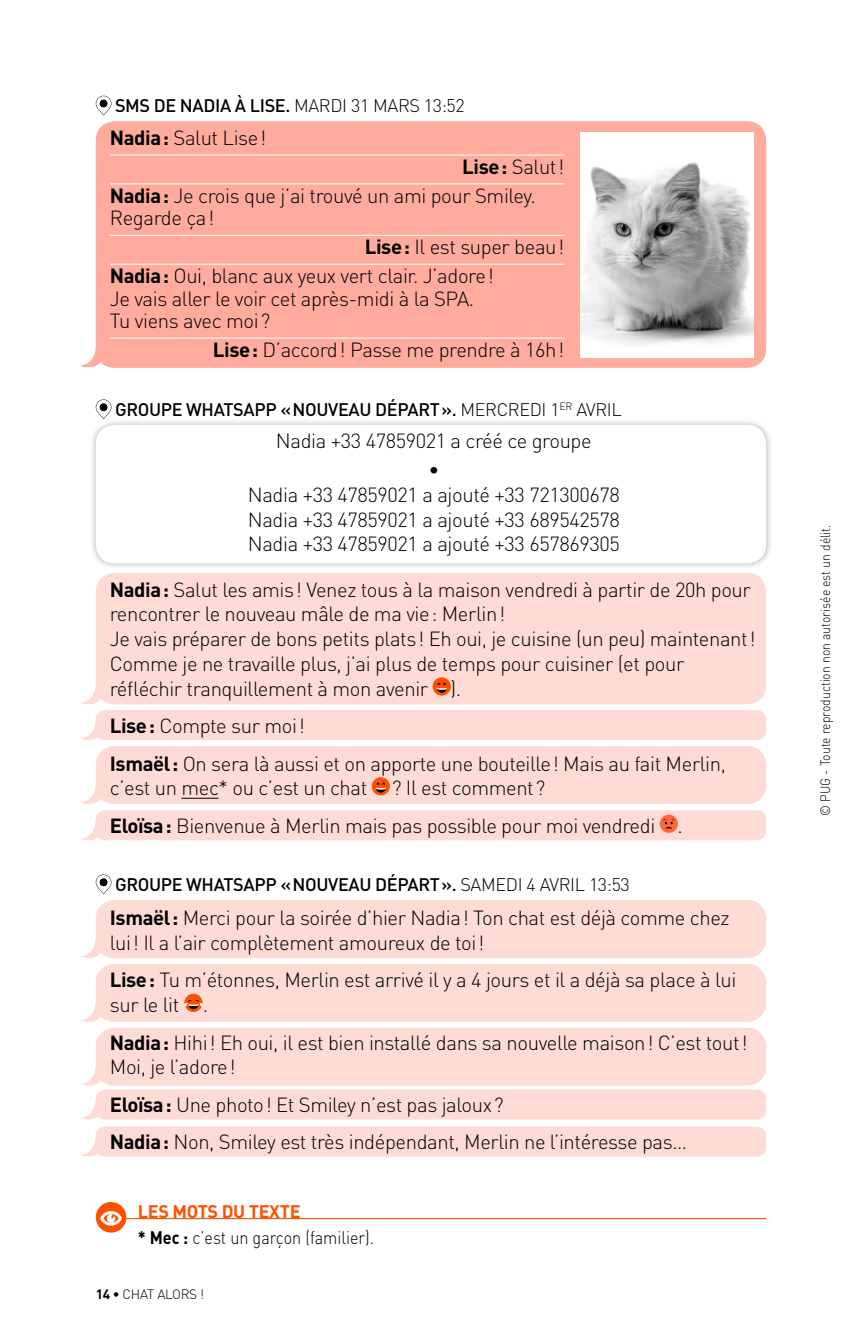
<style>
.page{position:relative;width:862px;height:1340px;background:#fff}
.page>*{position:absolute;margin:0;border:0;box-sizing:border-box;transform-origin:0 0}
.texte{font:300 20.25px/24.8px "DIN";letter-spacing:-.02em;color:#000}
.texte_sms_filets_des{font:300 20.25px/22.5px "DIN";letter-spacing:-.02em;color:#000}
.texte_sms_sans_filet{font:300 20.25px "DIN";letter-spacing:-.02em;color:#000}
.Titre_document_gras{font:500 18px "DIN";letter-spacing:-.02em;color:#000}
.Mots_du_texte{font:300 18px "DIN";color:#000;scale:.9 1}
.t1{font:700 18px "DIN";letter-spacing:-.02em;color:#ff5000}
.t2{font:300 13.5px "DIN";color:#000;scale:.9 1}
.t3{font:300 13.5px "DIN";letter-spacing:-.02em;color:#000}
.s1{font-weight:300}
.s2{font-weight:700}
.s3{font-weight:500}
</style>
<div class="page">
<div style="left:96px;top:710px;width:669px;height:30px;background:#ffdbd6;border-radius:10px"></div>
<div style="left:96px;top:810px;width:669px;height:30px;background:#ffdbd6;border-radius:10px"></div>
<div style="left:96px;top:1089px;width:669px;height:30px;background:#ffdbd6;border-radius:10px"></div>
<div style="left:96px;top:1126px;width:669px;height:30px;background:#ffdbd6;border-radius:10px"></div>
<svg style="left:80px;top:720px;width:20px;height:20px"></svg>
<svg style="left:80px;top:820px;width:20px;height:20px"></svg>
<svg style="left:80px;top:1099px;width:21px;height:21px"></svg>
<svg style="left:80px;top:1136px;width:21px;height:21px"></svg>
<div style="left:88px;top:418px;width:684px;height:152px;background:#000;opacity:.3"></div>
<div style="left:96px;top:425px;width:669px;height:138px;background:#fff;border-radius:19px"></div>
<svg style="left:96px;top:399px;width:15px;height:20px"></svg>
<svg style="left:96px;top:874px;width:15px;height:20px"></svg>
<div style="left:96px;top:573px;width:669px;height:131px;background:#ffdbd6;border-radius:19px"></div>
<div style="left:96px;top:746px;width:669px;height:58px;background:#ffdbd6;border-radius:19px"></div>
<div style="left:96px;top:900px;width:669px;height:58px;background:#ffdbd6;border-radius:19px"></div>
<div style="left:96px;top:963px;width:669px;height:58px;background:#ffdbd6;border-radius:19px"></div>
<div style="left:96px;top:1027px;width:669px;height:58px;background:#ffdbd6;border-radius:19px"></div>
<svg style="left:81px;top:684px;width:20px;height:21px"></svg>
<svg style="left:80px;top:783px;width:21px;height:21px"></svg>
<svg style="left:80px;top:937px;width:21px;height:21px"></svg>
<svg style="left:80px;top:1001px;width:21px;height:21px"></svg>
<svg style="left:80px;top:1065px;width:21px;height:21px"></svg>
<hr style="left:181px;top:798px;width:37px;height:1px;background:#000">
<svg style="left:432px;top:677px;width:18px;height:18px"></svg>
<svg style="left:436px;top:682px;width:10px;height:10px"></svg>
<svg style="left:371px;top:777px;width:19px;height:18px"></svg>
<svg style="left:375px;top:782px;width:10px;height:10px"></svg>
<svg style="left:659px;top:814px;width:18px;height:19px"></svg>
<svg style="left:662px;top:819px;width:12px;height:9px"></svg>
<svg style="left:184px;top:993px;width:18px;height:19px"></svg>
<svg style="left:184px;top:999px;width:19px;height:10px"></svg>
<div style="left:96px;top:121px;width:669px;height:247px;background:#ffab9e;border-radius:19px"></div>
<svg style="left:80px;top:347px;width:21px;height:21px"></svg>
<hr style="left:110px;top:155px;width:454px;height:1px;background:#fff">
<hr style="left:110px;top:183px;width:454px;height:1px;background:#fff">
<hr style="left:110px;top:235px;width:454px;height:1px;background:#fff">
<hr style="left:110px;top:264px;width:454px;height:1px;background:#fff">
<hr style="left:110px;top:338px;width:454px;height:1px;background:#fff">
<svg style="left:96px;top:96px;width:15px;height:19px"></svg>
<img style="left:580px;top:132px;width:173px;height:225px">
<hr style="left:106px;top:1217px;width:659px;height:2px;background:#ff5000">
<div style="left:96px;top:1201px;width:30px;height:31px;background:#ff5000;border-radius:50%"></div>
<svg style="left:100px;top:1211px;width:22px;height:14px"></svg>
<p class="Titre_document_gras" style="left:115px;top:94px;width:351px">SMS DE NADIA À LISE. <span class="s1">MARDI 31 MARS 13:52</span></p>
<p class="texte_sms_filets_des" style="left:110px;top:126px;width:158px"><span class="s2">Nadia:</span> Salut Lise!</p>
<p class="texte_sms_filets_des" style="left:462px;top:155px;width:104px"><span class="s2">Lise:</span> Salut!</p>
<p class="texte_sms_filets_des" style="left:110px;top:184px;width:427px"><span class="s2">Nadia:</span> Je crois que j’ai trouvé un ami pour Smiley.<br>Regarde ça!</p>
<p class="texte_sms_filets_des" style="left:364px;top:235px;width:201px"><span class="s2">Lise:</span> Il est super beau!</p>
<p class="texte_sms_filets_des" style="left:110px;top:264px;width:385px"><span class="s2">Nadia:</span> Oui, blanc aux yeux vert clair. J’adore!<br>Je vais aller le voir cet après-midi à la SPA.<br>Tu viens avec moi?</p>
<p class="texte_sms_sans_filet" style="left:213px;top:337px;width:353px"><span class="s2">Lise:</span> D’accord! Passe me prendre à 16h!</p>
<p class="Titre_document_gras" style="left:115px;top:398px;width:508px">GROUPE WHATSAPP «NOUVEAU DÉPART». <span class="s1">MERCREDI 1</span><sup>ER</sup> <span class="s1">AVRIL</span></p>
<p class="texte" style="left:276px;top:428px;width:317px">Nadia +33 47859021 a créé ce groupe</p>
<p class="texte_sms_sans_filet" style="left:428px;top:457px;width:13px">•</p>
<p class="texte" style="left:248px;top:482px;width:373px">Nadia +33 47859021 a ajouté +33 721300678</p>
<p class="texte" style="left:248px;top:507px;width:373px">Nadia +33 47859021 a ajouté +33 689542578</p>
<p class="texte" style="left:248px;top:531px;width:373px">Nadia +33 47859021 a ajouté +33 657869305</p>
<p class="texte" style="left:110px;top:576px;width:642px"><span class="s2">Nadia:</span> Salut les amis! Venez tous à la maison vendredi à partir de 20h pour rencontrer le nouveau mâle de ma vie: Merlin!</p>
<p class="texte" style="left:110px;top:626px;width:647px">Je vais préparer de bons petits plats! Eh oui, je cuisine (un peu) maintenant!<br>Comme je ne travaille plus, j’ai plus de temps pour cuisiner (et pour réfléchir tranquillement à mon avenir ).</p>
<p class="texte" style="left:110px;top:713px;width:196px"><span class="s2">Lise:</span> Compte sur moi!</p>
<p class="texte" style="left:110px;top:750px;width:617px"><span class="s2">Ismaël:</span> On sera là aussi et on apporte une bouteille! Mais au fait Merlin, c’est un mec* ou c’est un chat ? Il est comment?</p>
<p class="texte" style="left:110px;top:813px;width:574px"><span class="s2">Eloïsa:</span> Bienvenue à Merlin mais pas possible pour moi vendredi .</p>
<p class="Titre_document_gras" style="left:115px;top:873px;width:516px">GROUPE WHATSAPP «NOUVEAU DÉPART». <span class="s1">SAMEDI 4 AVRIL 13:53</span></p>
<p class="texte" style="left:110px;top:905px;width:621px"><span class="s2">Ismaël:</span> Merci pour la soirée d’hier Nadia! Ton chat est déjà comme chez lui! Il a l’air complètement amoureux de toi!</p>
<p class="texte" style="left:110px;top:967px;width:627px"><span class="s2">Lise:</span> Tu m’étonnes, Merlin est arrivé il y a 4 jours et il a déjà sa place à lui sur le lit .</p>
<p class="texte" style="left:110px;top:1029px;width:639px"><span class="s2">Nadia:</span> Hihi! Eh oui, il est bien installé dans sa nouvelle maison! C’est tout!<br>Moi, je l’adore!</p>
<p class="texte" style="left:110px;top:1091px;width:395px"><span class="s2">Eloïsa:</span> Une photo! Et Smiley n’est pas jaloux?</p>
<p class="texte" style="left:110px;top:1129px;width:578px"><span class="s2">Nadia:</span> Non, Smiley est très indépendant, Merlin ne l’intéresse pas…</p>
<p class="t1" style="left:138px;top:1199px;width:164px">LES MOTS DU TEXTE</p>
<p class="Mots_du_texte" style="left:138px;top:1226px;width:264px"><span class="s2">* Mec :</span> c’est un garçon (familier).</p>
<p class="t3" style="left:96px;top:1285px;width:110px"><span class="s2">14</span> <span class="s3">•</span> CHAT ALORS !</p>
<p class="t2" style="left:816px;top:815px;width:325px;rotate:-90deg">© PUG - Toute reproduction non autorisée est un délit.</p>
</div>
